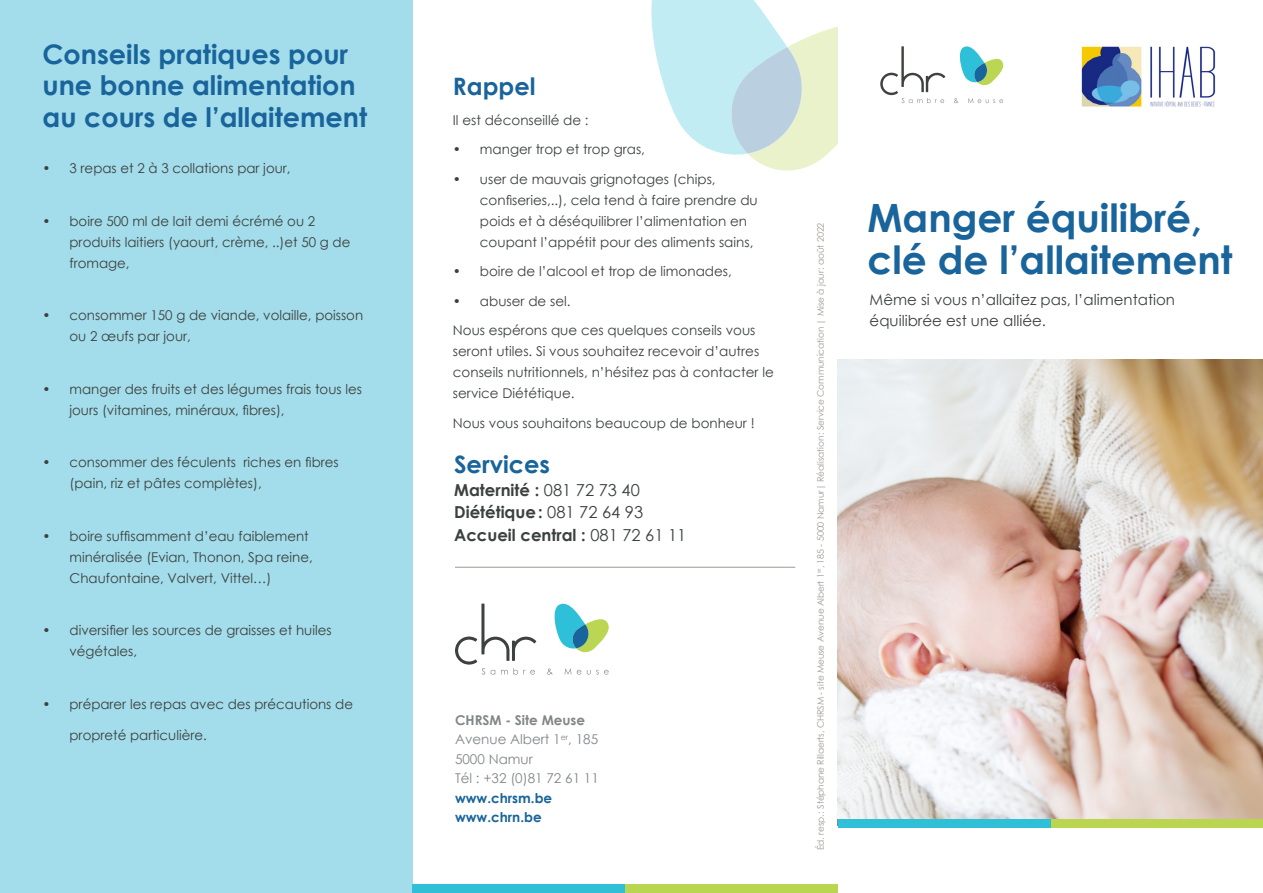
<style>
.page{position:relative;width:1263px;height:893px;background:#fff}
.page>*{position:absolute;margin:0;border:0;box-sizing:border-box;transform-origin:0 0}
.Titre_brochure_-_cov{font:700 39px/42px "Century Gothic";color:#18649b}
.Titre_rubrique{font:700 27px/31.5px "Century Gothic";color:#18649b}
.Nom_service_-_back_c{font:700 24px "Century Gothic";color:#18649b}
.Txt_courant_-_back_c{font:700 16.5px "Century Gothic";color:#3b413e}
.Titre_intermédiaire{font:15px/21px "Century Gothic";color:#3b413e}
.t1{font:13.5px/21px "Century Gothic";color:#3b413e}
.Bas_de_page_-_back_c{font:13.5px/19.5px "Century Gothic";color:#828688}
.Bas_de_page_-_back_c-2{font:700 13.5px "Century Gothic";color:#18649b}
.Bas_de_page_-_back_c-3{font:700 13.5px "Century Gothic";color:#828688}
.Légendes_et_pieds_de{font:9px "Century Gothic";letter-spacing:-.01em;color:#a09a92}
.s1{font-weight:400}
</style>
<div class="page">
<svg style="left:651px;top:0;width:187px;height:171px"></svg>
<div style="left:0;top:0;width:412px;height:893px;background:#a3dcea"></div>
<img style="left:837px;top:360px;width:426px;height:459px">
<img style="left:1081px;top:46px;width:135px;height:61px">
<div style="left:412px;top:884px;width:213px;height:9px;background:#2fc0d8"></div>
<div style="left:625px;top:884px;width:213px;height:9px;background:#bad651"></div>
<div style="left:1048px;top:820px;width:215px;height:8px;background:#bad651"></div>
<div style="left:838px;top:820px;width:212px;height:8px;background:#2fc0d8"></div>
<hr style="left:455px;top:567px;width:340px;height:1px;background:#a09a92">
<svg style="left:959px;top:46px;width:45px;height:40px"></svg>
<svg style="left:954px;top:98px;width:4px;height:5px"></svg>
<svg style="left:968px;top:98px;width:35px;height:5px"></svg>
<svg style="left:880px;top:46px;width:65px;height:57px"></svg>
<svg style="left:554px;top:603px;width:55px;height:50px"></svg>
<svg style="left:547px;top:668px;width:6px;height:7px"></svg>
<svg style="left:564px;top:668px;width:7px;height:6px"></svg>
<svg style="left:577px;top:670px;width:4px;height:5px"></svg>
<svg style="left:587px;top:670px;width:22px;height:5px"></svg>
<svg style="left:455px;top:604px;width:81px;height:71px"></svg>
<p class="Titre_rubrique" style="left:43px;top:37px;width:326px">Conseils pratiques pour une bonne alimentation au cours de l’allaitement</p>
<p class="t1" style="left:43px;top:157px;width:250px">• 3 repas et 2 à 3 collations par jour,</p>
<p class="t1" style="left:70px;top:210px;width:282px;text-indent:-27px">• boire 500 ml de lait demi écrémé ou 2 produits laitiers (yaourt, crème, ..)et 50 g de fromage,</p>
<p class="t1" style="left:70px;top:304px;width:295px;text-indent:-27px">• consommer 150 g de viande, volaille, poisson ou 2 œufs par jour,</p>
<p class="t1" style="left:70px;top:378px;width:294px;text-indent:-27px">• manger des fruits et des légumes frais tous les jours (vitamines, minéraux, fibres),</p>
<p class="t1" style="left:70px;top:451px;width:271px;text-indent:-27px">• consommer des féculents riches en fibres (pain, riz et pâtes complètes),</p>
<p class="t1" style="left:70px;top:525px;width:245px;text-indent:-27px">• boire suffisamment d’eau faiblement minéralisée (Evian, Thonon, Spa reine,<br>Chaufontaine, Valvert, Vittel…)</p>
<p class="t1" style="left:70px;top:619px;width:264px;text-indent:-27px">• diversifier les sources de graisses et huiles végétales,</p>
<p class="t1" style="left:43px;top:693px;width:312px">• préparer les repas avec des précautions de</p>
<p class="t1" style="left:70px;top:724px;width:139px">propreté particulière.</p>
<p class="Nom_service_-_back_c" style="left:453px;top:68px;width:84px">Rappel</p>
<p class="t1" style="left:453px;top:109px;width:137px">Il est déconseillé de :</p>
<p class="t1" style="left:453px;top:138px;width:194px">• manger trop et trop gras,</p>
<p class="t1" style="left:480px;top:168px;width:279px;text-indent:-27px">• user de mauvais grignotages (chips, confiseries,..), cela tend à faire prendre du poids et à déséquilibrer l’alimentation en coupant l’appétit pour des aliments sains,</p>
<p class="t1" style="left:453px;top:260px;width:280px">• boire de l’alcool et trop de limonades,</p>
<p class="t1" style="left:453px;top:290px;width:119px">• abuser de sel.</p>
<p class="t1" style="left:453px;top:319px;width:322px">Nous espérons que ces quelques conseils vous seront utiles. Si vous souhaitez recevoir d’autres conseils nutritionnels, n’hésitez pas à contacter le service Diététique.</p>
<p class="t1" style="left:453px;top:412px;width:303px">Nous vous souhaitons beaucoup de bonheur !</p>
<p class="Nom_service_-_back_c" style="left:454px;top:446px;width:97px">Services</p>
<p class="Txt_courant_-_back_c" style="left:454px;top:477px;width:187px">Maternité : <span class="s1">081 72 73 40</span></p>
<p class="Txt_courant_-_back_c" style="left:454px;top:500px;width:191px">Diététique: <span class="s1">081 72 64 93</span></p>
<p class="Txt_courant_-_back_c" style="left:454px;top:522px;width:234px">Accueil central : <span class="s1">081 72 61 11</span></p>
<p class="Bas_de_page_-_back_c-3" style="left:455px;top:710px;width:132px">CHRSM - Site Meuse</p>
<p class="Bas_de_page_-_back_c" style="left:455px;top:730px;width:145px">Avenue Albert 1<sup>er</sup>, 185<br>5000 Namur</p>
<p class="Bas_de_page_-_back_c" style="left:455px;top:769px;width:145px">Tél : +32 (0)81 72 61 11</p>
<p class="Bas_de_page_-_back_c-2" style="left:455px;top:788px;width:99px">www.chrsm.be</p>
<p class="Bas_de_page_-_back_c-2" style="left:455px;top:807px;width:88px">www.chrn.be</p>
<p class="Légendes_et_pieds_de" style="left:814px;top:850px;width:629px;rotate:-90deg">Éd. resp.: Stéphane Rillaerts, CHRSM - site Meuse Avenue Albert 1<sup>er</sup>, 185 - 5000 Namur| Réalisation: Service Communication | Mise à jour: août 2022</p>
<p class="Titre_brochure_-_cov" style="left:867px;top:195px;width:367px">Manger équilibré, clé de l’allaitement</p>
<p class="Titre_intermédiaire" style="left:870px;top:289px;width:307px">Même si vous n’allaitez pas, l’alimentation équilibrée est une alliée.</p>
</div>
